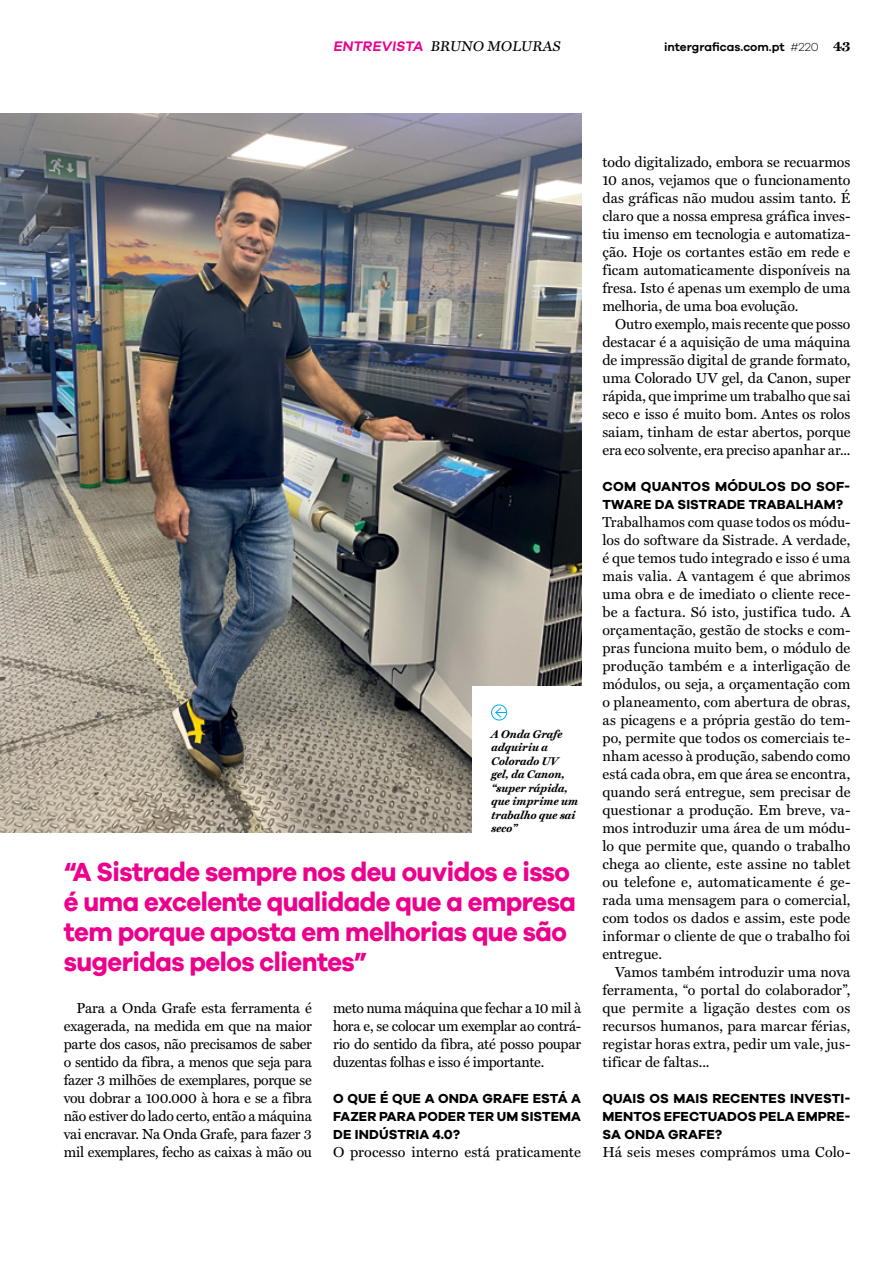
<style>
.page{position:relative;width:893px;height:1263px;background:#fff}
.page>*{position:absolute;margin:0;border:0;box-sizing:border-box;transform-origin:0 0}
.t1{font:700 27px/30px "Galano Grotesque";letter-spacing:-.02em;color:#ec008c;scale:.95 1}
.t2{font:14.55px/18px "Miller Text";letter-spacing:-.005em;color:#000;text-align:justify}
.t3{font:14.25px "Miller Text Roman";color:#000}
.t4{font:700 13.5px/18px "Galano Grotesque";letter-spacing:.01em;color:#000;text-align:justify}
.t5{font:600 12px "Galano Grotesque";color:#000}
.t6{font:italic 700 11.25px/13.5px "Miller Text";color:#000}
.s1{font-family:"Galano Grotesque";font-weight:600;color:#ec008c}
.s2{font-weight:300}
.s3{font-family:"Miller Text";font-weight:700;font-size:14.55px}
</style>
<div class="page">
<img style="left:0;top:114px;width:581px;height:719px">
<div style="left:472px;top:687px;width:194px;height:161px;background:#fff"></div>
<div style="left:491px;top:704px;width:16px;height:16px;border:1px solid #00aeef;border-radius:50%"></div>
<svg style="left:495px;top:707px;width:11px;height:11px"></svg>
<p class="t3" style="left:333px;top:38px;width:231px"><span class="s1">ENTREVISTA</span> BRUNO MOLURAS</p>
<p class="t5" style="left:664px;top:40px;width:188px">intergraficas.com.pt <span class="s2">#220</span> <span class="s3">43</span></p>
<p class="t6" style="left:491px;top:727px;width:89px">A Onda Grafe adquiriu a<br>Colorado UV<br>gel, da Canon, “super rápida, que imprime um trabalho que sai seco”</p>
<h1 class="t1" style="left:64px;top:856px;width:541px">“A Sistrade sempre nos deu ouvidos e isso é uma excelente qualidade que a empresa tem porque aposta em melhorias que são sugeridas pelos clientes”</h1>
<p class="t2" style="left:64px;top:999px;width:250px;text-indent:13px">Para a Onda Grafe esta ferramenta é exagerada, na medida em que na maior parte dos casos, não precisamos de saber o sentido da fibra, a menos que seja para fazer 3 milhões de exemplares, porque se vou dobrar a 100.000 à hora e se a fibra não estiver do lado certo, então a máquina vai encravar. Na Onda Grafe, para fazer 3 mil exemplares, fecho as caixas à mão ou</p>
<p class="t2" style="left:333px;top:999px;width:250px">meto numa máquina que fechar a 10 mil à hora e, se colocar um exemplar ao contrá&shy;rio do sentido da fibra, até posso poupar duzentas folhas e isso é importante.</p>
<p class="t4" style="left:333px;top:1089px;width:249px">O QUE É QUE A ONDA GRAFE ESTÁ A FAZER PARA PODER TER UM SISTEMA DE INDÚSTRIA 4.0?</p>
<p class="t2" style="left:333px;top:1143px;width:250px">O processo interno está praticamente</p>
<p class="t2" style="left:602px;top:153px;width:250px">todo digitalizado, embora se recuarmos 10 anos, vejamos que o funcionamento das gráficas não mudou assim tanto. É claro que a nossa empresa gráfica inves&shy;tiu imenso em tecnologia e automatiza&shy;ção. Hoje os cortantes estão em rede e ficam automaticamente disponíveis na fresa. Isto é apenas um exemplo de uma melhoria, de uma boa evolução.</p>
<p class="t2" style="left:602px;top:315px;width:250px;text-indent:13px">Outro exemplo, mais recente que posso destacar é a aquisição de uma máquina de impressão digital de grande formato, uma Colorado UV gel, da Canon, super rápida, que imprime um trabalho que sai seco e isso é muito bom. Antes os rolos saiam, tinham de estar abertos, porque era eco solvente, era preciso apanhar ar...</p>
<p class="t4" style="left:602px;top:477px;width:249px">COM QUANTOS MÓDULOS DO SOF-<br>TWARE DA SISTRADE TRABALHAM?</p>
<p class="t2" style="left:602px;top:513px;width:250px">Trabalhamos com quase todos os módu&shy;los do software da Sistrade. A verdade, é que temos tudo integrado e isso é uma mais valia. A vantagem é que abrimos uma obra e de imediato o cliente rece&shy;be a factura. Só isto, justifica tudo. A orçamentação, gestão de stocks e com&shy;pras funciona muito bem, o módulo de produção também e a interligação de módulos, ou seja, a orçamentação com o planeamento, com abertura de obras, as picagens e a própria gestão do tem&shy;po, permite que todos os comerciais te&shy;nham acesso à produção, sabendo como está cada obra, em que área se encontra, quando será entregue, sem precisar de questionar a produção. Em breve, va&shy;mos introduzir uma área de um módu&shy;lo que permite que, quando o trabalho chega ao cliente, este assine no tablet ou telefone e, automaticamente é ge&shy;rada uma mensagem para o comercial, com todos os dados e assim, este pode informar o cliente de que o trabalho foi entregue.</p>
<p class="t2" style="left:602px;top:963px;width:250px;text-indent:13px">Vamos também introduzir uma nova ferramenta, “o portal do colaborador”, que permite a ligação destes com os recursos humanos, para marcar férias, registar horas extra, pedir um vale, jus&shy;tificar de faltas...</p>
<p class="t4" style="left:602px;top:1089px;width:249px">QUAIS OS MAIS RECENTES INVESTI-MENTOS EFECTUADOS PELA EMPRE-SA ONDA GRAFE?</p>
<p class="t2" style="left:602px;top:1143px;width:250px">Há seis meses comprámos uma Colo-</p>
</div>
